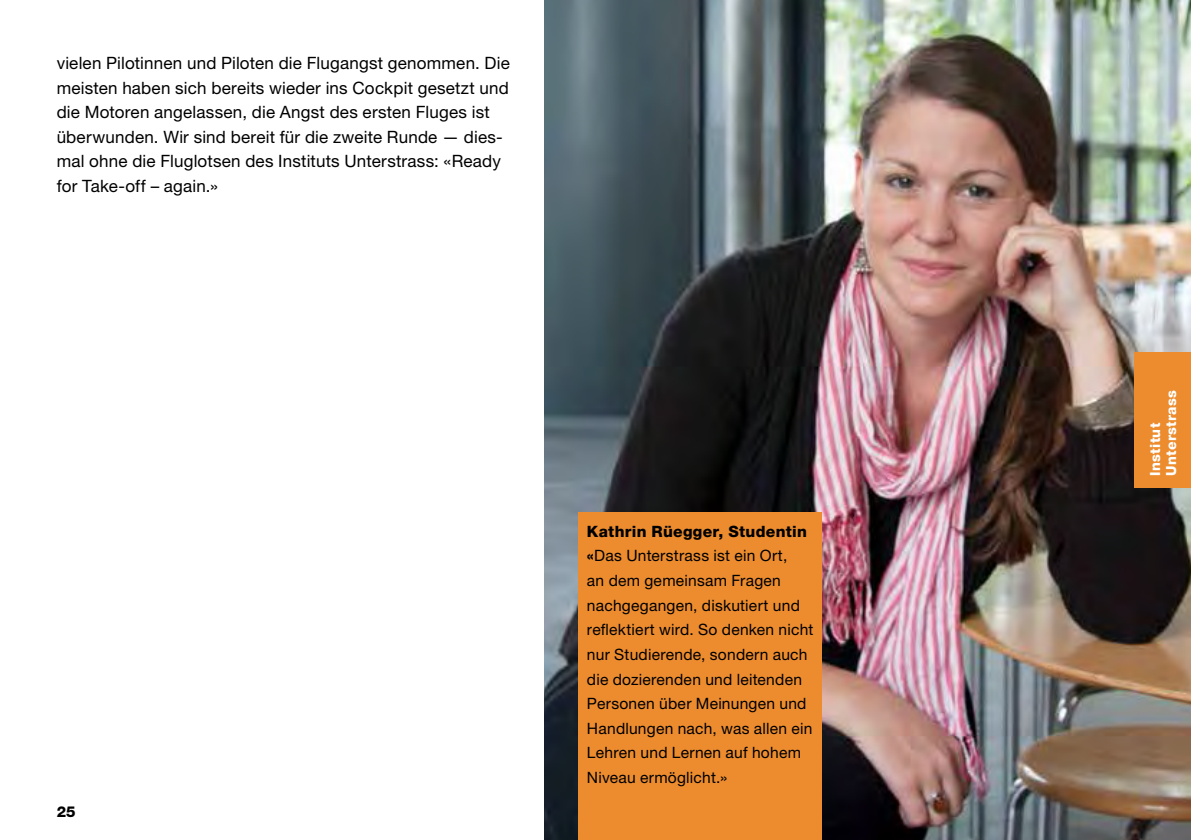
<style>
.page{position:relative;width:1191px;height:840px;background:#fff}
.page>*{position:absolute;margin:0;border:0;box-sizing:border-box;transform-origin:0 0}
.t1{font:17px/24.6px "Helvetica Neue LT Std";letter-spacing:.01em;color:#000}
.t2{font:15.6px/24.6px "Helvetica Neue LT Std";letter-spacing:.015em;color:#000}
.t3{font:800 15px "Helvetica Neue LT Std";color:#000}
.t4{font:800 14px/16px "Helvetica Neue LT Std";letter-spacing:.025em;color:#fff}
.s1{font-weight:800}
</style>
<div class="page">
<img style="left:544px;top:0;width:647px;height:839px">
<div style="left:578px;top:512px;width:244px;height:327px;background:#ec8c2e"></div>
<div style="left:1134px;top:352px;width:57px;height:135px;background:#ec8c2e"></div>
<p class="t1" style="left:57px;top:50px;width:455px">vielen Pilotinnen und Piloten die Flugangst genommen. Die meisten haben sich bereits wieder ins Cockpit gesetzt und die Motoren angelassen, die Angst des ersten Fluges ist überwunden. Wir sind bereit für die zweite Runde — dies&shy;mal ohne die Fluglotsen des Instituts Unterstrass: «Ready for Take-off – again.»</p>
<p class="t3" style="left:57px;top:801px;width:20px">25</p>
<p class="t2" style="left:587px;top:518px;width:228px"><span class="s1">Kathrin Rüegger, Studentin «</span>Das Unterstrass ist ein Ort,<br>an dem gemeinsam Fragen nachgegangen, diskutiert und reflektiert wird. So denken nicht nur Studierende, sondern auch die dozierenden und leitenden<br>Personen über Meinungen und<br>Handlungen nach, was allen ein<br>Lehren und Lernen auf hohem<br>Niveau ermöglicht.»</p>
<p class="t4" style="left:1147px;top:475px;width:87px;rotate:-90deg">Institut<br>Unterstrass</p>
</div>
